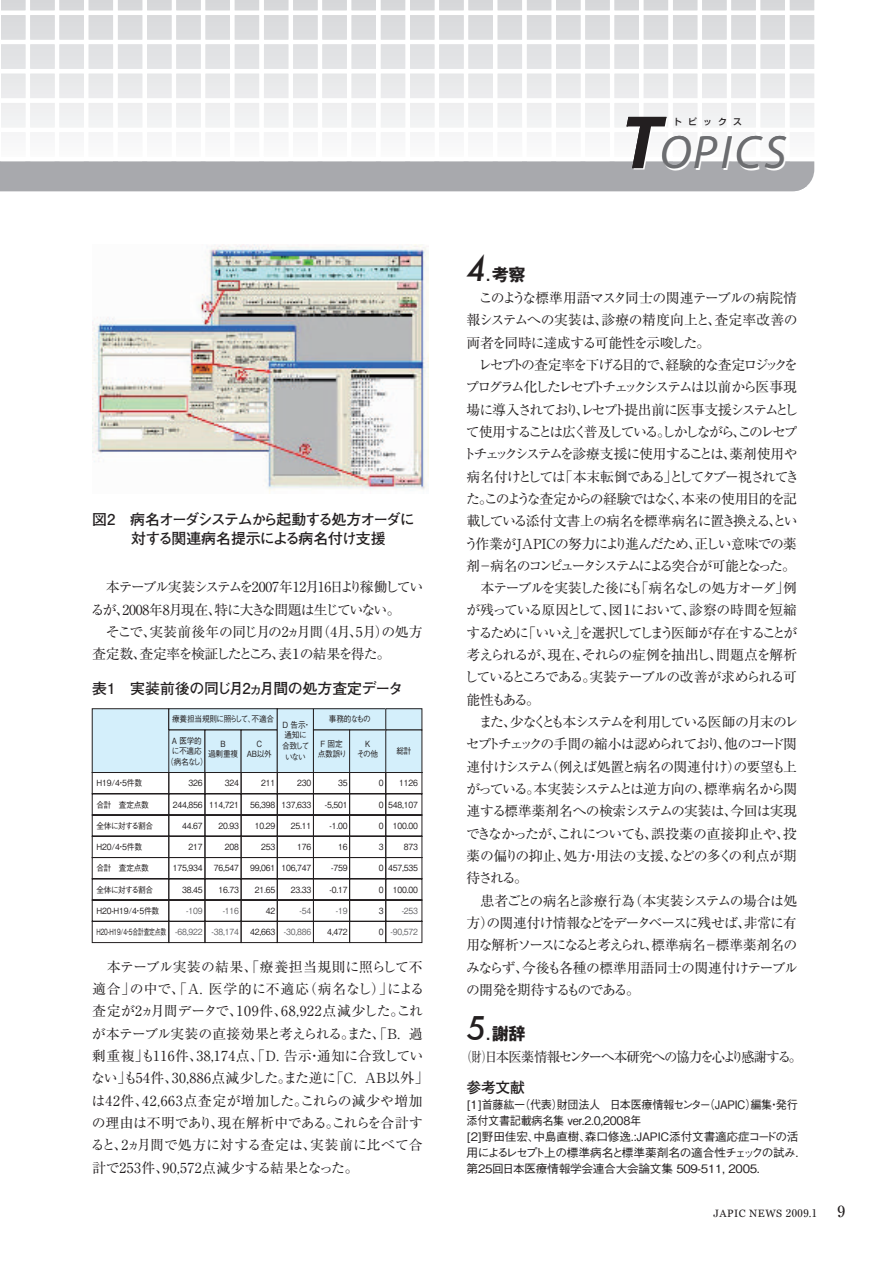
<style>
.page{position:relative;width:893px;height:1263px;background:#fff}
.page>*{position:absolute;margin:0;border:0;box-sizing:border-box;transform-origin:0 0}
.t1{font:italic 46.95px "Myriad";letter-spacing:.07em;color:#6c6d70}
.t2{font:16.95px "Gothic MB101 Pro Bold 90 pv RKSJ H";color:#231f20}
.t3{font:15.45px "Ryumin Pro Medium 90 pv RKSJ H";color:#231f20}
.t4{font:14.85px/19.2px "Futo Go B101 Pro Bold 90 pv RKSJ H";letter-spacing:-.065em;color:#231f20}
.t5{font:14.85px "Futo Go B101 Pro Bold 90 pv RKSJ H";letter-spacing:-.02em;color:#231f20}
.t6{font:13.8px/22.4px "Ryumin Pro Regular 90 pv RKSJ H";letter-spacing:-.095em;color:#231f20}
.t7{font:13.8px/22.4px "Ryumin Pro Regular 90 pv RKSJ H";letter-spacing:.01em;color:#231f20}
.t8{font:13.8px/22.4px "Ryumin Pro Regular 90 pv RKSJ H";letter-spacing:-.1em;color:#231f20}
.t9{font:13.8px "Ryumin Pro Regular 90 pv RKSJ H";letter-spacing:-.075em;color:#231f20;scale:.75 1}
.t10{font:11.7px/15.9px "Gothic BBB Pro Medium 90 pv RKSJ H";letter-spacing:-.025em;color:#231f20}
.t11{font:10.65px "Georgia";letter-spacing:.05em;color:#231f20}
.t12{font:8.85px "Shin Go Medium 83 pv RKSJ H";letter-spacing:.7em;color:#231f20}
.t13{font:8.55px/10.6px "Gothic BBB Pro Medium 90 pv RKSJ H";letter-spacing:-.025em;color:#231f20;text-align:center;scale:.9 1}
.t14{font:8.55px "Gothic BBB Pro Medium 90 pv RKSJ H";letter-spacing:-.025em;color:#636366;scale:.9 1}
.t15{font:8.55px "Gothic BBB Pro Medium 90 pv RKSJ H";letter-spacing:-.025em;color:#231f20;scale:.68 1}
.t16{font:8.55px "Gothic BBB Pro Medium 90 pv RKSJ H";letter-spacing:-.075em;color:#231f20;scale:.9 1}
.t17{font:8.55px/10.6px "Gothic BBB Pro Medium 90 pv RKSJ H";letter-spacing:-.105em;color:#231f20;text-align:center;scale:.9 1}
.s1{color:#636366}
.s2{color:#231f20}
.s3{font-weight:700;font-size:76.05px;color:#231f20}
.s4{font-family:"Futura";font-weight:500;font-style:italic;font-size:31.95px}
.s5{font-family:"Gothic MB101 Pro Medium 90 pv RKSJ H"}
.s6{font-family:"Ryumin Pro Medium 90 pv RKSJ H"}
</style>
<div class="page">
<svg style="left:1px;top:0;width:813px;height:40px"></svg>
<div style="left:0;top:162px;width:814px;height:29px;background:#a8a9ad"></div>
<img style="left:93px;top:244px;width:335px;height:250px">
<svg style="left:92px;top:708px;width:330px;height:235px"></svg>
<hr style="left:92px;top:836px;width:330px;height:1px;background:#231f20">
<hr style="left:92px;top:899px;width:330px;height:2px;background:#231f20">
<p class="t4" style="left:92px;top:512px;width:324px">図2　病名オーダシステムから起動する処方オーダに　　 対する関連病名提示による病名付け支援</p>
<p class="t8" style="left:91px;top:578px;width:334px">　本テーブル実装システムを2007年12月16日より稼働しているが、2008年8月現在、特に大きな問題は生じていない。<br>　そこで、実装前後年の同じ月の2ヵ月間（4月、5月）の処方査定数、査定率を検証したところ、表１の結果を得た。</p>
<p class="t5" style="left:92px;top:682px;width:312px">表1　実装前後の同じ月2ヵ月間の処方査定データ</p>
<p class="t13" style="left:172px;top:715px;width:115px">療養担当規則に照らして、不適合</p>
<p class="t13" style="left:329px;top:715px;width:48px">事務的なもの</p>
<p class="t13" style="left:166px;top:736px;width:48px">A 医学的<br>に不適応<br>（病名なし）</p>
<p class="t13" style="left:208px;top:739px;width:35px">B<br>過剰重複</p>
<p class="t13" style="left:247px;top:739px;width:30px">C<br>AB以外</p>
<p class="t13" style="left:318px;top:739px;width:34px">F 固定点数誤り</p>
<p class="t13" style="left:357px;top:739px;width:25px">K<br>その他</p>
<p class="t13" style="left:396px;top:747px;width:18px">総計</p>
<p class="t17" style="left:282px;top:720px;width:33px">D 告示・通知に合致していない</p>
<p class="t13" style="left:96px;top:779px;width:52px">H19/4・5件数</p>
<p class="t13" style="left:188px;top:779px;width:17px">326</p>
<p class="t13" style="left:225px;top:779px;width:17px">324</p>
<p class="t13" style="left:261px;top:779px;width:17px">211</p>
<p class="t13" style="left:297px;top:779px;width:17px">230</p>
<p class="t13" style="left:338px;top:779px;width:12px">35</p>
<p class="t13" style="left:378px;top:779px;width:7px">0</p>
<p class="t13" style="left:399px;top:779px;width:22px">1126</p>
<p class="t13" style="left:96px;top:800px;width:60px">合計　査定点数</p>
<p class="t13" style="left:173px;top:800px;width:75px">244,856 114,721</p>
<p class="t13" style="left:250px;top:800px;width:69px">56,398 137,633</p>
<p class="t13" style="left:325px;top:800px;width:27px">-5,501</p>
<p class="t13" style="left:378px;top:800px;width:45px">0 548,107</p>
<p class="t16" style="left:96px;top:822px;width:65px">全体に対する割合</p>
<p class="t13" style="left:182px;top:822px;width:24px">44.67</p>
<p class="t13" style="left:218px;top:822px;width:24px">20.93</p>
<p class="t13" style="left:255px;top:822px;width:24px">10.29</p>
<p class="t13" style="left:291px;top:822px;width:24px">25.11</p>
<p class="t13" style="left:329px;top:822px;width:22px">-1.00</p>
<p class="t13" style="left:379px;top:822px;width:45px">0 100.00</p>
<p class="t13" style="left:96px;top:843px;width:52px">H20/4・5件数</p>
<p class="t13" style="left:188px;top:843px;width:17px">217</p>
<p class="t13" style="left:225px;top:843px;width:17px">208</p>
<p class="t13" style="left:261px;top:843px;width:17px">253</p>
<p class="t13" style="left:297px;top:843px;width:17px">176</p>
<p class="t13" style="left:338px;top:843px;width:12px">16</p>
<p class="t13" style="left:378px;top:843px;width:7px">3</p>
<p class="t13" style="left:404px;top:843px;width:17px">873</p>
<p class="t13" style="left:96px;top:864px;width:60px">合計　査定点数</p>
<p class="t13" style="left:173px;top:864px;width:35px">175,934</p>
<p class="t13" style="left:214px;top:864px;width:29px">76,547</p>
<p class="t13" style="left:250px;top:864px;width:69px">99,061 106,747</p>
<p class="t13" style="left:331px;top:864px;width:20px">-759</p>
<p class="t13" style="left:378px;top:864px;width:45px">0 457,535</p>
<p class="t16" style="left:96px;top:886px;width:65px">全体に対する割合</p>
<p class="t13" style="left:182px;top:885px;width:24px">38.45</p>
<p class="t13" style="left:218px;top:885px;width:24px">16.73</p>
<p class="t13" style="left:255px;top:885px;width:24px">21.65</p>
<p class="t13" style="left:291px;top:885px;width:24px">23.33</p>
<p class="t13" style="left:329px;top:885px;width:22px">-0.17</p>
<p class="t13" style="left:379px;top:885px;width:45px">0 100.00</p>
<p class="t13" style="left:96px;top:907px;width:71px">H20-H19/4・5件数</p>
<p class="t14" style="left:186px;top:908px;width:20px">-109</p>
<p class="t14" style="left:223px;top:908px;width:20px">-116</p>
<p class="t13" style="left:266px;top:907px;width:12px">42</p>
<p class="t14" style="left:299px;top:908px;width:14px">-54</p>
<p class="t14" style="left:336px;top:908px;width:14px">-19</p>
<p class="t13" style="left:379px;top:907px;width:7px">3</p>
<p class="t14" style="left:401px;top:908px;width:20px">-253</p>
<p class="t15" style="left:96px;top:929px;width:211px">H20-H19/4・5合計査定点数 <span class="s1">-68,922 -38,174</span></p>
<p class="t14" style="left:250px;top:929px;width:69px"><span class="s2">42,663</span> -30,886</p>
<p class="t13" style="left:327px;top:928px;width:24px">4,472</p>
<p class="t14" style="left:379px;top:929px;width:45px"><span class="s2">0</span> -90,572</p>
<p class="t7" style="left:91px;top:957px;width:339px">　本テーブル実装の結果、「療養担当規則に照らして不適合」の中で、「A. 医学的に不適応（病名なし）」による査定が2ヵ月間データで、109件、68,922点減少した。これが本テーブル実装の直接効果と考えられる。また、「B. 過剰重複」も116件、38,174点、「D. 告示・通知に合致していない」も54件、30,886点減少した。また逆に「C. AB以外」は42件、42,663点査定が増加した。これらの減少や増加の理由は不明であり、現在解析中である。これらを合計すると、2ヵ月間で処方に対する査定は、実装前に比べて合計で253件、90,572点減少する結果となった。</p>
<h1 class="t1" style="left:621px;top:135px;width:167px"><span class="s3">T</span>OPICS</h1>
<p class="t12" style="left:673px;top:118px;width:70px">トピックス</p>
<p class="t2" style="left:466px;top:268px;width:61px"><span class="s4">4</span><span class="s5">．</span>考察</p>
<p class="t6" style="left:463px;top:289px;width:338px">　このような標準用語マスタ同士の関連テーブルの病院情報システムへの実装は、診療の精度向上と、査定率改善の両者を同時に達成する可能性を示唆した。<br>　レセプトの査定率を下げる目的で、経験的な査定ロジックをプログラム化したレセプトチェックシステムは以前から医事現場に導入されており、レセプト提出前に医事支援システムとして使用することは広く普及している。しかしながら、このレセプトチェックシステムを診療支援に使用することは、薬剤使用や病名付けとしては「本末転倒である」としてタブー視されてきた。このような査定からの経験ではなく、本来の使用目的を記載している添付文書上の病名を標準病名に置き換える、という作業がJAPICの努力により進んだため、正しい意味での薬剤－病名のコンピュータシステムによる突合が可能となった。　本テーブルを実装した後にも「病名なしの処方オーダ」例が残っている原因として、図１において、診察の時間を短縮するために「いいえ」を選択してしまう医師が存在することが考えられるが、現在、それらの症例を抽出し、問題点を解析しているところである。実装テーブルの改善が求められる可能性もある。<br>　また、少なくとも本システムを利用している医師の月末のレセプトチェックの手間の縮小は認められており、他のコード関連付けシステム（例えば処置と病名の関連付け）の要望も上がっている。本実装システムとは逆方向の、標準病名から関連する標準薬剤名への検索システムの実装は、今回は実現できなかったが、これについても、誤投薬の直接抑止や、投薬の偏りの抑止、処方・用法の支援、などの多くの利点が期待される。<br>　患者ごとの病名と診療行為（本実装システムの場合は処方）の関連付け情報などをデータベースに残せば、非常に有用な解析ソースになると考えられ、標準病名－標準薬剤名のみならず、今後も各種の標準用語同士の関連付けテーブルの開発を期待するものである。</p>
<p class="t2" style="left:466px;top:1027px;width:61px"><span class="s4">5</span><span class="s5">．</span>謝辞</p>
<p class="t9" style="left:461px;top:1052px;width:456px">（財）日本医薬情報センターへ本研究への協力を心より感謝する。</p>
<p class="t4" style="left:466px;top:1080px;width:60px">参考文献</p>
<p class="t10" style="left:466px;top:1098px;width:333px">[1]首藤紘一（代表）財団法人　日本医療情報センター（JAPIC）編集・発行添付文書記載病名集 ver.2.0,2008年<br>[2]野田佳宏、中島直樹、森口修逸.:JAPIC添付文書適応症コードの活用によるレセプト上の標準病名と標準薬剤名の適合性チェックの試み.第25回日本医療情報学会連合大会論文集 509-511, 2005.</p>
<p class="t11" style="left:713px;top:1207px;width:105px">JAPIC NEWS <span class="s6">2009.1</span></p>
<p class="t3" style="left:837px;top:1205px;width:9px">9</p>
</div>
